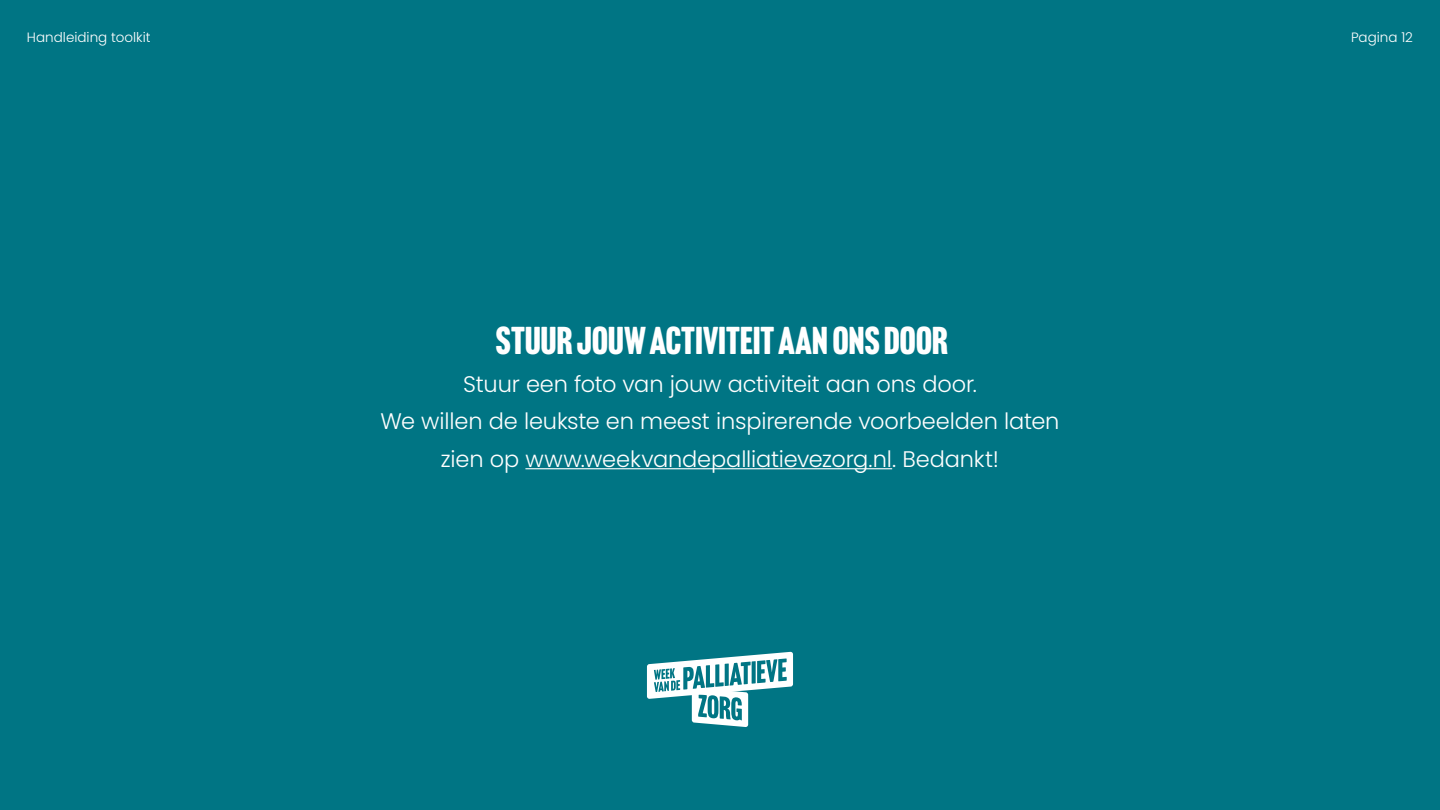
<style>
.page{position:relative;width:1440px;height:810px;background:#007584}
.page>*{position:absolute;margin:0;border:0;box-sizing:border-box;transform-origin:0 0}
.t1{font:38.03px "Headline Gothic ATF Round";letter-spacing:-.005em;color:#fff;scale:1.05 1}
.t2{font:300 22.5px/37.5px "Poppins";letter-spacing:-.005em;color:#fff;text-align:center}
.t3{font:300 13.5px "Poppins";color:#fff}
</style>
<div class="page">
<svg style="left:647px;top:652px;width:146px;height:75px"></svg>
<hr style="left:525px;top:468px;width:367px;height:1px;background:#fff">
<p class="t3" style="left:27px;top:29px;width:125px">Handleiding toolkit</p>
<p class="t3" style="left:1351px;top:29px;width:63px">Pagina 12</p>
<h1 class="t1" style="left:496px;top:318px;width:432px">STUUR JOUW ACTIVITEIT AAN ONS DOOR</h1>
<p class="t2" style="left:380px;top:365px;width:681px">Stuur een foto van jouw activiteit aan ons door.<br>We willen de leukste en meest inspirerende voorbeelden laten zien op www.weekvandepalliatievezorg.nl. Bedankt!</p>
</div>
